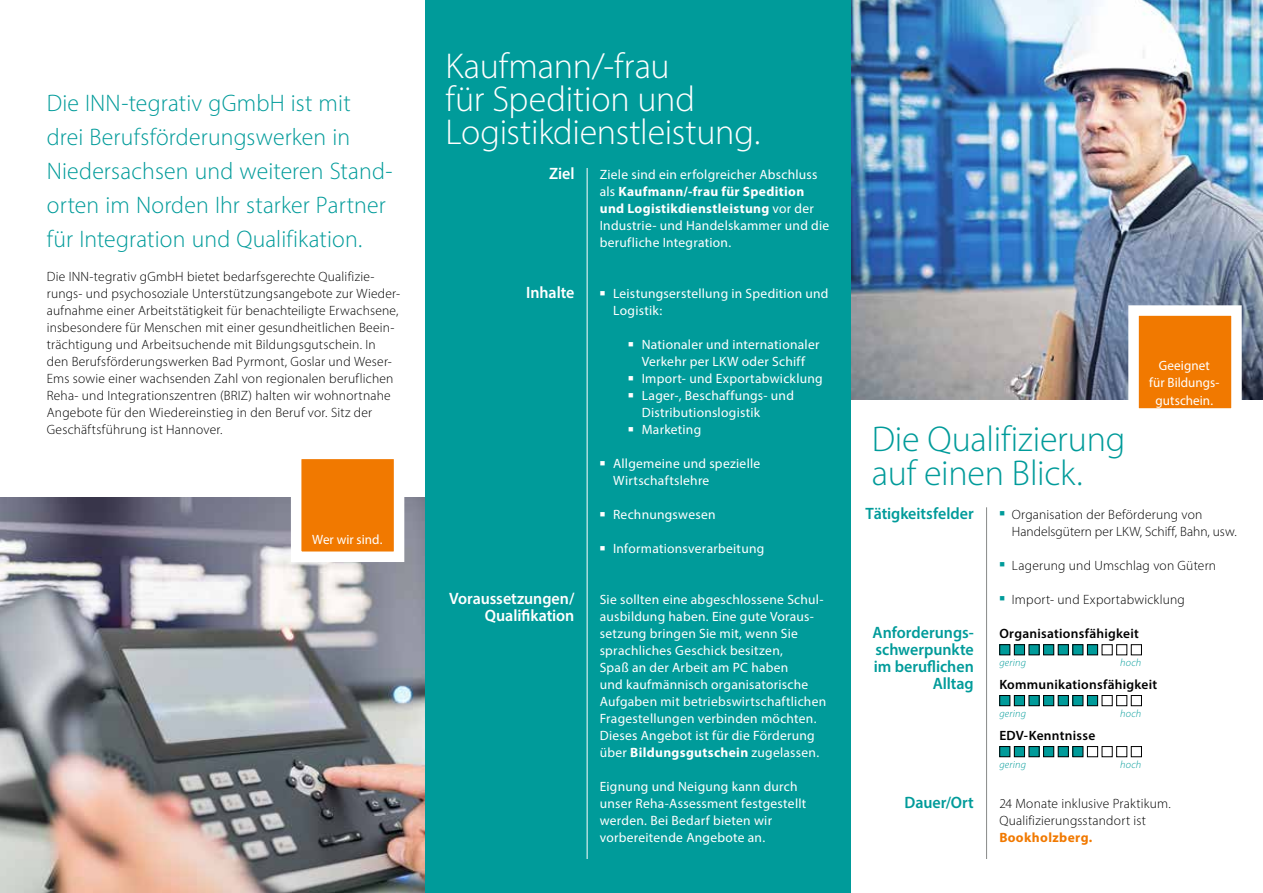
<style>
.page{position:relative;width:1263px;height:893px;background:#fff}
.page>*{position:absolute;margin:0;border:0;box-sizing:border-box;transform-origin:0 0}
.t1{font:300 36px/33px "Myriad Pro";letter-spacing:-.005em;color:#fff}
.t2{font:300 36px/34px "Myriad Pro";letter-spacing:-.005em;color:#009b9a}
.t3{font:300 24px/34px "Myriad Pro";letter-spacing:.005em;color:#009b9a}
.t4{font:600 16.5px/17px "Myriad Pro";color:#009b9a;text-align:right}
.t5{font:600 16.5px/17px "Myriad Pro";letter-spacing:-.005em;color:#fff;text-align:right}
.t6{font:13.5px/17px "Myriad Pro";letter-spacing:.02em;color:#fff}
.t7{font:300 13.5px/17px "Myriad Pro";letter-spacing:.015em;color:#000}
.t8{font:600 13.5px "Myriad Pro";letter-spacing:.02em;color:#000}
.t9{font:700 13.5px "Myriad Pro";letter-spacing:.025em;color:#f17900}
.t10{font:13.5px "Myriad Pro";color:#fff}
.t11{font:italic 300 10.5px "Myriad Pro";letter-spacing:.02em;color:#009b9a}
.s1{font-weight:700}
</style>
<div class="page">
<img style="left:0;top:497px;width:425px;height:396px">
<img style="left:850px;top:0;width:413px;height:400px">
<svg style="left:286px;top:459px;width:124px;height:108px"></svg>
<svg style="left:1123px;top:300px;width:124px;height:109px"></svg>
<div style="left:1000px;top:645px;width:10px;height:10px;background:#009b9a"></div>
<div style="left:999px;top:644px;width:11px;height:11px;border:1px solid #000"></div>
<div style="left:1014px;top:645px;width:10px;height:10px;background:#009b9a"></div>
<div style="left:1014px;top:644px;width:11px;height:11px;border:1px solid #000"></div>
<div style="left:1029px;top:645px;width:10px;height:10px;background:#009b9a"></div>
<div style="left:1029px;top:644px;width:10px;height:11px;border:1px solid #000"></div>
<div style="left:1043px;top:645px;width:11px;height:10px;background:#009b9a"></div>
<div style="left:1043px;top:644px;width:11px;height:11px;border:1px solid #000"></div>
<div style="left:1058px;top:645px;width:10px;height:10px;background:#009b9a"></div>
<div style="left:1058px;top:644px;width:10px;height:11px;border:1px solid #000"></div>
<div style="left:1073px;top:645px;width:10px;height:10px;background:#009b9a"></div>
<div style="left:1072px;top:644px;width:11px;height:11px;border:1px solid #000"></div>
<div style="left:1087px;top:645px;width:10px;height:10px;background:#009b9a"></div>
<div style="left:1087px;top:644px;width:11px;height:11px;border:1px solid #000"></div>
<div style="left:1102px;top:644px;width:10px;height:11px;border:1px solid #000"></div>
<div style="left:1116px;top:644px;width:11px;height:11px;border:1px solid #000"></div>
<div style="left:1131px;top:644px;width:11px;height:11px;border:1px solid #000"></div>
<div style="left:1000px;top:746px;width:10px;height:11px;background:#009b9a"></div>
<div style="left:999px;top:746px;width:11px;height:11px;border:1px solid #000"></div>
<div style="left:1014px;top:746px;width:10px;height:11px;background:#009b9a"></div>
<div style="left:1014px;top:746px;width:11px;height:11px;border:1px solid #000"></div>
<div style="left:1029px;top:746px;width:10px;height:11px;background:#009b9a"></div>
<div style="left:1029px;top:746px;width:10px;height:11px;border:1px solid #000"></div>
<div style="left:1043px;top:746px;width:11px;height:11px;background:#009b9a"></div>
<div style="left:1043px;top:746px;width:11px;height:11px;border:1px solid #000"></div>
<div style="left:1058px;top:746px;width:10px;height:11px;background:#009b9a"></div>
<div style="left:1058px;top:746px;width:10px;height:11px;border:1px solid #000"></div>
<div style="left:1073px;top:746px;width:10px;height:11px;background:#009b9a"></div>
<div style="left:1072px;top:746px;width:11px;height:11px;border:1px solid #000"></div>
<div style="left:1087px;top:746px;width:11px;height:11px;border:1px solid #000"></div>
<div style="left:1102px;top:746px;width:10px;height:11px;border:1px solid #000"></div>
<div style="left:1116px;top:746px;width:11px;height:11px;border:1px solid #000"></div>
<div style="left:1131px;top:746px;width:11px;height:11px;border:1px solid #000"></div>
<div style="left:1000px;top:695px;width:10px;height:11px;background:#009b9a"></div>
<div style="left:999px;top:695px;width:11px;height:11px;border:1px solid #000"></div>
<div style="left:1014px;top:695px;width:10px;height:11px;background:#009b9a"></div>
<div style="left:1014px;top:695px;width:11px;height:11px;border:1px solid #000"></div>
<div style="left:1029px;top:695px;width:10px;height:11px;background:#009b9a"></div>
<div style="left:1029px;top:695px;width:10px;height:11px;border:1px solid #000"></div>
<div style="left:1043px;top:695px;width:11px;height:11px;background:#009b9a"></div>
<div style="left:1043px;top:695px;width:11px;height:11px;border:1px solid #000"></div>
<div style="left:1058px;top:695px;width:10px;height:11px;background:#009b9a"></div>
<div style="left:1058px;top:695px;width:10px;height:11px;border:1px solid #000"></div>
<div style="left:1073px;top:695px;width:10px;height:11px;background:#009b9a"></div>
<div style="left:1072px;top:695px;width:11px;height:11px;border:1px solid #000"></div>
<div style="left:1087px;top:695px;width:10px;height:11px;background:#009b9a"></div>
<div style="left:1087px;top:695px;width:11px;height:11px;border:1px solid #000"></div>
<div style="left:1102px;top:695px;width:10px;height:11px;border:1px solid #000"></div>
<div style="left:1116px;top:695px;width:11px;height:11px;border:1px solid #000"></div>
<div style="left:1131px;top:695px;width:11px;height:11px;border:1px solid #000"></div>
<div style="left:425px;top:0;width:425px;height:893px;background:#009b9a"></div>
<hr style="left:587px;top:168px;width:1px;height:691px;background:#fff">
<hr style="left:986px;top:507px;width:1px;height:352px;background:#878988">
<h2 class="t3" style="left:47px;top:85px;width:347px">Die INN-tegrativ gGmbH ist mit drei Berufsförderungswerken in Niedersachsen und weiteren Stand&shy;orten im Norden Ihr starker Partner für Integration und Qualifikation.</h2>
<p class="t7" style="left:47px;top:268px;width:355px">Die INN-tegrativ gGmbH bietet bedarfsgerechte Qualifizie&shy;rungs- und psychosoziale Unterstützungsangebote zur Wieder&shy;aufnahme einer Arbeitstätigkeit für benachteiligte Erwachsene, insbesondere für Menschen mit einer gesundheitlichen Beein&shy;trächtigung und Arbeitsuchende mit Bildungsgutschein. In den Berufsförderungswerken Bad Pyrmont, Goslar und Weser-Ems sowie einer wachsenden Zahl von regionalen beruflichen Reha- und Integrationszentren (BRIZ) halten wir wohnortnahe Angebote für den Wiedereinstieg in den Beruf vor. Sitz der Geschäftsführung ist Hannover.</p>
<p class="t10" style="left:312px;top:531px;width:72px">Wer wir sind.</p>
<h1 class="t1" style="left:445px;top:49px;width:316px">Kaufmann/-frau<br>für Spedition und<br>Logistikdienstleistung.</h1>
<p class="t5" style="left:549px;top:164px;width:27px">Ziel</p>
<p class="t5" style="left:526px;top:283px;width:50px">Inhalte</p>
<p class="t5" style="left:449px;top:589px;width:127px">Voraussetzungen/<br>Qualifikation</p>
<p class="t6" style="left:600px;top:165px;width:231px">Ziele sind ein erfolgreicher Abschluss als <span class="s1">Kaufmann/-frau für Spedition und Logistikdienstleistung</span> vor der Industrie- und Handelskammer und die berufliche Integration.</p>
<p class="t6" style="left:613px;top:284px;width:217px;text-indent:-13px">■ Leistungserstellung in Spedition und<br>Logistik:</p>
<p class="t6" style="left:628px;top:335px;width:193px;text-align:center">■ Nationaler und internationaler<br>Verkehr per LKW oder Schiff</p>
<p class="t6" style="left:628px;top:369px;width:196px">■ Import- und Exportabwicklung</p>
<p class="t6" style="left:642px;top:386px;width:154px;text-indent:-14px">■ Lager-, Beschaffungs- und<br>Distributionslogistik</p>
<p class="t6" style="left:628px;top:421px;width:74px">■ Marketing</p>
<p class="t6" style="left:613px;top:455px;width:148px;text-indent:-13px">■ Allgemeine und spezielle<br>Wirtschaftslehre</p>
<p class="t6" style="left:600px;top:506px;width:117px">■ Rechnungswesen</p>
<p class="t6" style="left:600px;top:540px;width:166px">■ Informationsverarbeitung</p>
<p class="t6" style="left:600px;top:591px;width:228px">Sie sollten eine abgeschlossene Schul&shy;ausbildung haben. Eine gute Voraus&shy;setzung bringen Sie mit, wenn Sie sprachliches Geschick besitzen,<br>Spaß an der Arbeit am PC haben<br>und kaufmännisch organisatorische Aufgaben mit betriebswirtschaftlichen Fragestellungen verbinden möchten.<br>Dieses Angebot ist für die Förderung über <span class="s1">Bildungsgutschein</span> zugelassen.</p>
<p class="t6" style="left:600px;top:778px;width:208px">Eignung und Neigung kann durch unser Reha-Assessment festgestellt werden. Bei Bedarf bieten wir vorbereitende Angebote an.</p>
<h1 class="t2" style="left:872px;top:421px;width:255px">Die Qualifizierung auf einen Blick.</h1>
<p class="t6" style="left:1149px;top:357px;width:72px;text-align:center">Geeignet<br>für Bildungs&shy;gutschein.</p>
<p class="t4" style="left:865px;top:504px;width:110px">Tätigkeitsfelder</p>
<p class="t4" style="left:872px;top:623px;width:103px">Anforderungs&shy;schwerpunkte im beruflichen<br>Alltag</p>
<p class="t4" style="left:904px;top:793px;width:71px">Dauer/Ort</p>
<p class="t7" style="left:1012px;top:506px;width:226px;text-indent:-13px"><sup>■</sup> Organisation der Beförderung von<br>Handelsgütern per LKW, Schiff, Bahn, usw.</p>
<p class="t7" style="left:999px;top:557px;width:218px"><sup>■</sup> Lagerung und Umschlag von Gütern</p>
<p class="t7" style="left:999px;top:591px;width:187px"><sup>■</sup> Import- und Exportabwicklung</p>
<p class="t8" style="left:999px;top:625px;width:141px">Organisationsfähigkeit</p>
<p class="t8" style="left:999px;top:676px;width:159px">Kommunikationsfähigkeit</p>
<p class="t8" style="left:999px;top:727px;width:97px">EDV-Kenntnisse</p>
<p class="t11" style="left:999px;top:656px;width:28px">gering</p>
<p class="t11" style="left:1120px;top:656px;width:23px">hoch</p>
<p class="t11" style="left:999px;top:707px;width:28px">gering</p>
<p class="t11" style="left:1120px;top:707px;width:23px">hoch</p>
<p class="t11" style="left:999px;top:758px;width:28px">gering</p>
<p class="t11" style="left:1120px;top:758px;width:23px">hoch</p>
<p class="t7" style="left:999px;top:795px;width:173px">24 Monate inklusive Praktikum.<br>Qualifizierungsstandort ist</p>
<p class="t9" style="left:999px;top:829px;width:95px">Bookholzberg.</p>
</div>
